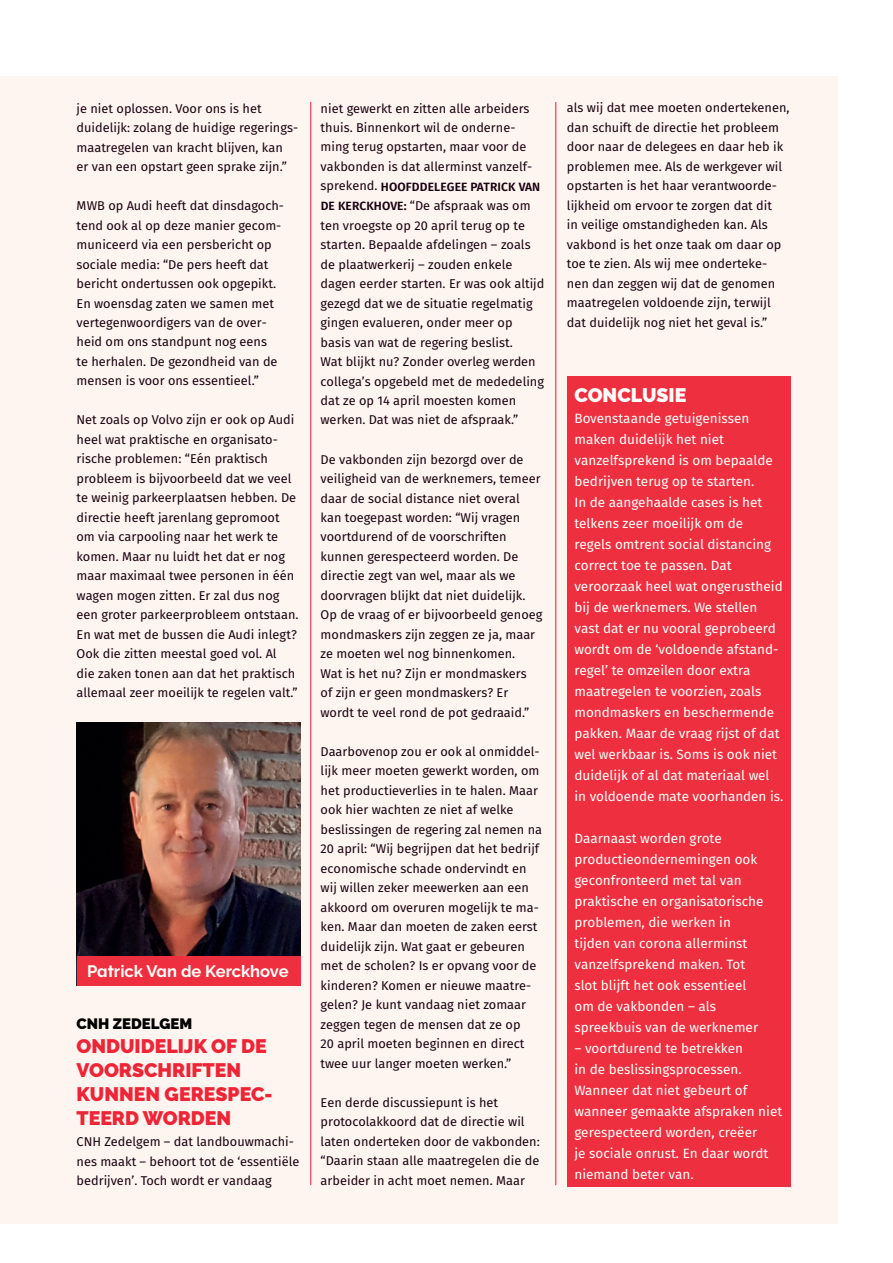
<style>
.page{position:relative;width:893px;height:1263px;background:#fff}
.page>*{position:absolute;margin:0;border:0;box-sizing:border-box;transform-origin:0 0}
.t1{font:900 19.5px/24px "Raleway";color:#ed2536}
.t2{font:900 19.5px "Raleway";color:#fffefa}
.t3{font:700 16.5px "Raleway";color:#fffefa}
.t4{font:900 15px "Raleway";color:#000001}
.t5{font:13.5px/21px "Fira Sans";color:#fffefa}
.t6{font:12.75px/19.5px "Fira Sans";color:#1a0111}
.t7{font:600 12px "Fira Sans";letter-spacing:.01em;color:#1a0111}
.s1{font-weight:400;font-size:12.75px}
.s2{font-weight:600;font-size:12px}
</style>
<div class="page">
<div style="left:0;top:77px;width:838px;height:1147px;background:#fef5f0"></div>
<hr style="left:555px;top:102px;width:1px;height:1083px;background:#ee2f40">
<hr style="left:310px;top:102px;width:1px;height:1083px;background:#ee2f40">
<img style="left:77px;top:723px;width:223px;height:233px">
<div style="left:77px;top:956px;width:223px;height:30px;background:#ee2f40"></div>
<div style="left:567px;top:376px;width:224px;height:810px;background:#ee2f40"></div>
<p class="t6" style="left:77px;top:98px;width:223px">je niet oplossen. Voor ons is het duidelijk: zolang de huidige regerings&shy;maatregelen van kracht blijven, kan<br>er van een opstart geen sprake zijn.”</p>
<p class="t6" style="left:77px;top:196px;width:209px">MWB op Audi heeft dat dinsdagoch&shy;tend ook al op deze manier gecom&shy;municeerd via een persbericht op sociale media: “De pers heeft dat bericht ondertussen ook opgepikt.<br>En woensdag zaten we samen met vertegenwoordigers van de over&shy;heid om ons standpunt nog eens<br>te herhalen. De gezondheid van de mensen is voor ons essentieel.”</p>
<p class="t6" style="left:77px;top:410px;width:224px">Net zoals op Volvo zijn er ook op Audi heel wat praktische en organisato&shy;rische problemen: “Eén praktisch probleem is bijvoorbeeld dat we veel te weinig parkeerplaatsen hebben. De directie heeft jarenlang gepromoot om via carpooling naar het werk te komen. Maar nu luidt het dat er nog maar maximaal twee personen in één wagen mogen zitten. Er zal dus nog een groter parkeerprobleem ontstaan.<br>En wat met de bussen die Audi inlegt?<br>Ook die zitten meestal goed vol. Al<br>die zaken tonen aan dat het praktisch allemaal zeer moeilijk te regelen valt.”</p>
<p class="t3" style="left:87px;top:961px;width:203px">Patrick Van de Kerckhove</p>
<p class="t4" style="left:77px;top:1015px;width:117px">CNH ZEDELGEM</p>
<h1 class="t1" style="left:77px;top:1034px;width:198px">ONDUIDELIJK OF DE<br>VOORSCHRIFTEN<br>KUNNEN GERESPEC-<br>TEERD WORDEN</h1>
<p class="t6" style="left:77px;top:1132px;width:224px">CNH Zedelgem – dat landbouwmachi&shy;nes maakt – behoort tot de ‘essentiële bedrijven’. Toch wordt er vandaag</p>
<p class="t6" style="left:321px;top:98px;width:213px">niet gewerkt en zitten alle arbeiders thuis. Binnenkort wil de onderne&shy;ming terug opstarten, maar voor de vakbonden is dat allerminst vanzelf-</p>
<p class="t7" style="left:321px;top:178px;width:221px"><span class="s1">sprekend.</span> HOOFDDELEGEE PATRICK VAN</p>
<p class="t6" style="left:321px;top:196px;width:225px"><span class="s2">DE KERCKHOVE:</span> “De afspraak was om ten vroegste op 20 april terug op te starten. Bepaalde afdelingen – zoals de plaatwerkerij – zouden enkele dagen eerder starten. Er was ook altijd gezegd dat we de situatie regelmatig gingen evalueren, onder meer op basis van wat de regering beslist.<br>Wat blijkt nu? Zonder overleg werden collega’s opgebeld met de mededeling dat ze op 14 april moesten komen werken. Dat was niet de afspraak.”</p>
<p class="t6" style="left:321px;top:449px;width:223px">De vakbonden zijn bezorgd over de veiligheid van de werknemers, temeer daar de social distance niet overal kan toegepast worden: “Wij vragen voortdurend of de voorschriften kunnen gerespecteerd worden. De directie zegt van wel, maar als we doorvragen blijkt dat niet duidelijk.<br>Op de vraag of er bijvoorbeeld genoeg mondmaskers zijn zeggen ze ja, maar ze moeten wel nog binnenkomen.<br>Wat is het nu? Zijn er mondmaskers<br>of zijn er geen mondmaskers? Er wordt te veel rond de pot gedraaid.”</p>
<p class="t6" style="left:321px;top:742px;width:223px">Daarbovenop zou er ook al onmiddel&shy;lijk meer moeten gewerkt worden, om het productieverlies in te halen. Maar ook hier wachten ze niet af welke beslissingen de regering zal nemen na 20 april: “Wij begrijpen dat het bedrijf economische schade ondervindt en wij willen zeker meewerken aan een akkoord om overuren mogelijk te ma&shy;ken. Maar dan moeten de zaken eerst duidelijk zijn. Wat gaat er gebeuren met de scholen? Is er opvang voor de kinderen? Komen er nieuwe maatre&shy;gelen? Je kunt vandaag niet zomaar zeggen tegen de mensen dat ze op<br>20 april moeten beginnen en direct twee uur langer moeten werken.”</p>
<p class="t6" style="left:321px;top:1093px;width:221px">Een derde discussiepunt is het protocolakkoord dat de directie wil laten onderteken door de vakbonden: “Daarin staan alle maatregelen die de arbeider in acht moet nemen. Maar</p>
<p class="t6" style="left:567px;top:98px;width:224px">als wij dat mee moeten ondertekenen, dan schuift de directie het probleem door naar de delegees en daar heb ik problemen mee. Als de werkgever wil opstarten is het haar verantwoorde&shy;lijkheid om ervoor te zorgen dat dit<br>in veilige omstandigheden kan. Als vakbond is het onze taak om daar op toe te zien. Als wij mee onderteke&shy;nen dan zeggen wij dat de genomen maatregelen voldoende zijn, terwijl dat duidelijk nog niet het geval is.”</p>
<h1 class="t2" style="left:574px;top:384px;width:113px">CONCLUSIE</h1>
<p class="t5" style="left:574px;top:408px;width:210px">Bovenstaande getuigenissen maken duidelijk het niet vanzelfsprekend is om bepaalde bedrijven terug op te starten.<br>In de aangehaalde cases is het telkens zeer moeilijk om de regels omtrent social distancing correct toe te passen. Dat veroorzaak heel wat ongerustheid bij de werknemers. We stellen vast dat er nu vooral geprobeerd wordt om de ‘voldoende afstand&shy;regel’ te omzeilen door extra maatregelen te voorzien, zoals mondmaskers en beschermende pakken. Maar de vraag rijst of dat wel werkbaar is. Soms is ook niet duidelijk of al dat materiaal wel in voldoende mate voorhanden is.</p>
<p class="t5" style="left:574px;top:828px;width:191px">Daarnaast worden grote productieondernemingen ook geconfronteerd met tal van praktische en organisatorische problemen, die werken in tijden van corona allerminst vanzelfsprekend maken. Tot slot blijft het ook essentieel om de vakbonden – als spreekbuis van de werknemer</p>
<p class="t5" style="left:574px;top:1038px;width:209px">– voortdurend te betrekken<br>in de beslissingsprocessen.<br>Wanneer dat niet gebeurt of wanneer gemaakte afspraken niet gerespecteerd worden, creëer<br>je sociale onrust. En daar wordt niemand beter van.</p>
</div>
